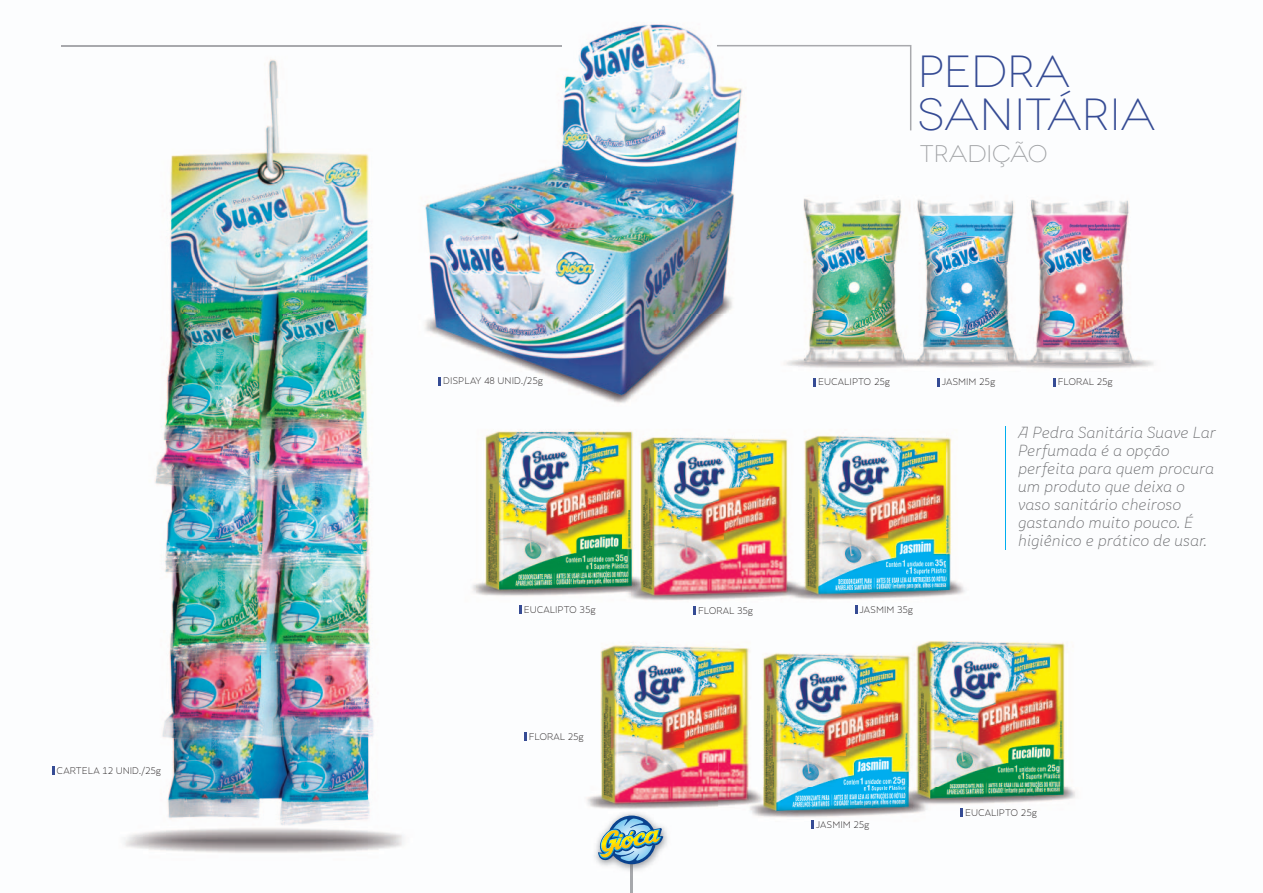
<style>
.page{position:relative;width:1263px;height:893px;background:#fff}
.page>*{position:absolute;margin:0;border:0;box-sizing:border-box;transform-origin:0 0}
.t1{font:300 45px/43.5px "Novecentowide";color:#354b94}
.t2{font:300 24px "Novecentowide";color:#9d9fa2}
.t3{font:italic 300 15px/18px "Skola Sans";color:#6c6d70}
.t4{font:300 9px "Skola Sans";color:#231f20}
</style>
<div class="page">
<img style="left:61px;top:24px;width:1093px;height:606px">
<img style="left:54px;top:630px;width:473px;height:223px">
<img style="left:600px;top:640px;width:471px;height:148px">
<img style="left:718px;top:788px;width:358px;height:30px">
<svg style="left:52px;top:766px;width:2px;height:9px"></svg>
<svg style="left:438px;top:377px;width:3px;height:9px"></svg>
<svg style="left:813px;top:378px;width:3px;height:9px"></svg>
<svg style="left:519px;top:605px;width:2px;height:9px"></svg>
<svg style="left:937px;top:378px;width:2px;height:9px"></svg>
<svg style="left:855px;top:605px;width:2px;height:9px"></svg>
<svg style="left:1053px;top:378px;width:2px;height:9px"></svg>
<svg style="left:960px;top:808px;width:3px;height:9px"></svg>
<svg style="left:811px;top:820px;width:3px;height:9px"></svg>
<svg style="left:524px;top:732px;width:2px;height:9px"></svg>
<svg style="left:693px;top:606px;width:3px;height:9px"></svg>
<hr style="left:1005px;top:426px;width:1px;height:123px;background:#00aeef">
<svg style="left:717px;top:45px;width:194px;height:85px"></svg>
<hr style="left:62px;top:45px;width:500px;height:1px;background:#a8a9ad">
<img style="left:586px;top:763px;width:132px;height:130px">
<img style="left:631px;top:864px;width:1px;height:29px">
<img style="left:598px;top:815px;width:65px;height:49px">
<p class="t4" style="left:57px;top:765px;width:106px">CARTELA 12 UNID./25g</p>
<h1 class="t1" style="left:918px;top:50px;width:239px">PEDRA<br>SANITÁRIA</h1>
<h2 class="t2" style="left:920px;top:140px;width:129px">TRADIÇÃO</h2>
<p class="t4" style="left:443px;top:376px;width:101px">DISPLAY 48 UNID./25g</p>
<p class="t4" style="left:818px;top:377px;width:73px">EUCALIPTO 25g</p>
<p class="t4" style="left:942px;top:377px;width:55px">JASMIM 25g</p>
<p class="t4" style="left:1058px;top:377px;width:57px">FLORAL 25g</p>
<p class="t3" style="left:1018px;top:423px;width:199px">A Pedra Sanitária Suave Lar<br>Perfumada é a opção perfeita para quem procura um produto que deixa o vaso sanitário cheiroso gastando muito pouco. É higiênico e prático de usar.</p>
<p class="t4" style="left:524px;top:604px;width:73px">EUCALIPTO 35g</p>
<p class="t4" style="left:529px;top:731px;width:57px">FLORAL 25g</p>
<p class="t4" style="left:698px;top:605px;width:57px">FLORAL 35g</p>
<p class="t4" style="left:860px;top:604px;width:55px">JASMIM 35g</p>
<p class="t4" style="left:816px;top:819px;width:55px">JASMIM 25g</p>
<p class="t4" style="left:965px;top:807px;width:73px">EUCALIPTO 25g</p>
</div>
